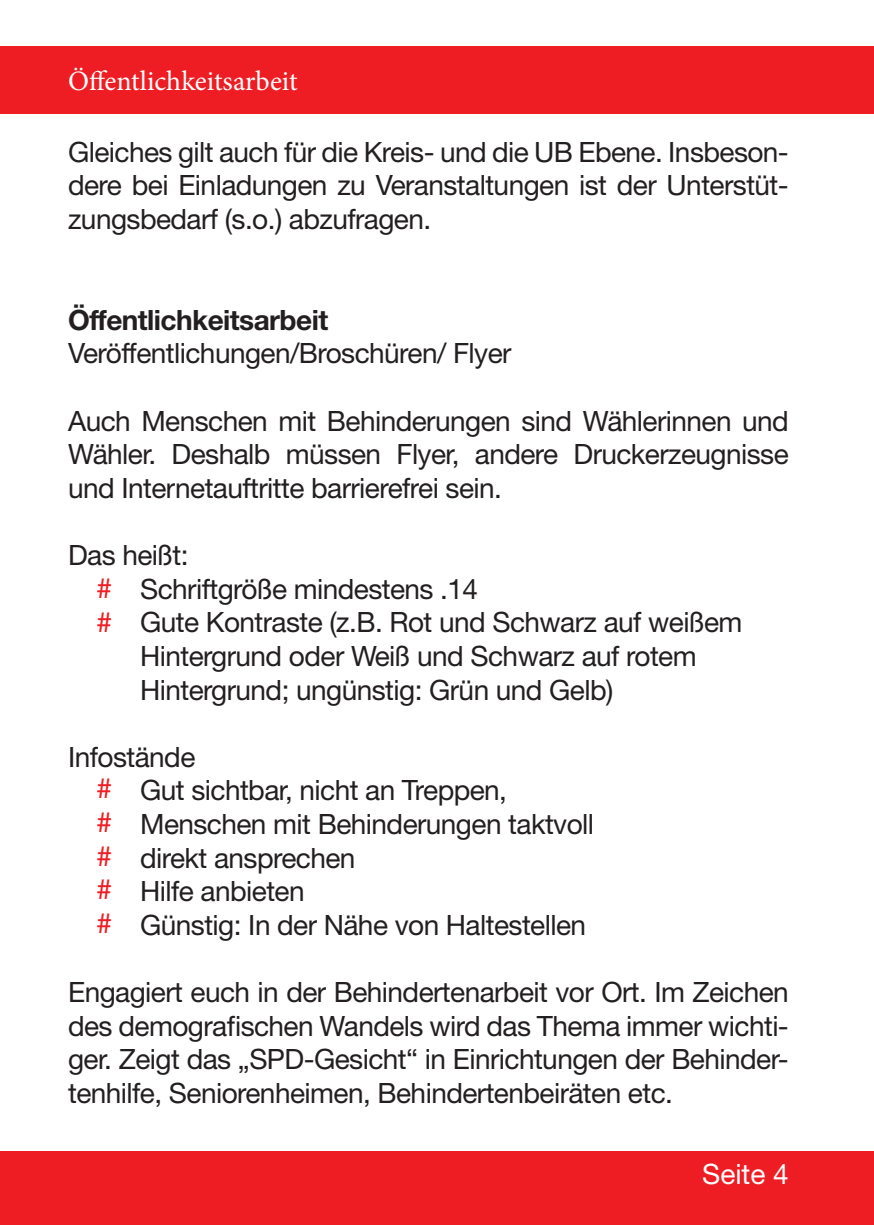
<style>
.page{position:relative;width:874px;height:1225px;background:#fff}
.page>*{position:absolute;margin:0;border:0;box-sizing:border-box;transform-origin:0 0}
.t1{font:28px/33.6px "Helvetica Neue LT Std";letter-spacing:-.02em;color:#231f20;text-align:justify}
.t2{font:28px "Minion Pro";color:#fff}
.t3{font:700 28px "Helvetica Neue LT Std";letter-spacing:-.02em;color:#231f20}
.t4{font:28px "Helvetica Neue LT Std";color:#ee1d23}
.t5{font:28px "Helvetica Neue LT Std";color:#fff}
</style>
<div class="page">
<div style="left:0;top:1151px;width:873px;height:74px;background:#ee1d23"></div>
<div style="left:0;top:46px;width:873px;height:67px;background:#ee1d23"></div>
<p class="t2" style="left:68px;top:62px;width:231px">Öffentlichkeitsarbeit</p>
<p class="t1" style="left:68px;top:135px;width:722px">Gleiches gilt auch für die Kreis- und die UB Ebene. Insbeson&shy;dere bei Einladungen zu Veranstaltungen ist der Unterstüt&shy;zungsbedarf (s.o.) abzufragen.</p>
<p class="t3" style="left:68px;top:302px;width:261px">Öffentlichkeitsarbeit</p>
<p class="t1" style="left:68px;top:336px;width:444px">Veröffentlichungen/Broschüren/ Flyer</p>
<p class="t1" style="left:68px;top:403px;width:722px">Auch Menschen mit Behinderungen sind Wählerinnen und Wähler. Deshalb müssen Flyer, andere Druckerzeugnisse und Internetauftritte barrierefrei sein.</p>
<p class="t1" style="left:68px;top:538px;width:122px">Das heißt:</p>
<p class="t1" style="left:140px;top:571px;width:339px">Schriftgröße mindestens .14</p>
<p class="t1" style="left:140px;top:605px;width:603px">Gute Kontraste (z.B. Rot und Schwarz auf weißem</p>
<p class="t1" style="left:140px;top:639px;width:557px">Hintergrund oder Weiß und Schwarz auf rotem</p>
<p class="t1" style="left:140px;top:672px;width:474px">Hintergrund; ungünstig: Grün und Gelb)</p>
<p class="t4" style="left:96px;top:572px;width:17px">#</p>
<p class="t4" style="left:96px;top:605px;width:17px">#</p>
<p class="t1" style="left:68px;top:739px;width:129px">Infostände</p>
<p class="t1" style="left:140px;top:773px;width:368px">Gut sichtbar, nicht an Treppen,</p>
<p class="t1" style="left:140px;top:807px;width:455px">Menschen mit Behinderungen taktvoll</p>
<p class="t1" style="left:140px;top:840px;width:217px">direkt ansprechen</p>
<p class="t1" style="left:140px;top:874px;width:166px">Hilfe anbieten</p>
<p class="t1" style="left:140px;top:907px;width:447px">Günstig: In der Nähe von Haltestellen</p>
<p class="t4" style="left:96px;top:771px;width:17px">#</p>
<p class="t4" style="left:96px;top:805px;width:17px">#</p>
<p class="t4" style="left:96px;top:839px;width:17px">#</p>
<p class="t4" style="left:96px;top:872px;width:17px">#</p>
<p class="t4" style="left:96px;top:906px;width:17px">#</p>
<p class="t1" style="left:68px;top:975px;width:722px">Engagiert euch in der Behindertenarbeit vor Ort. Im Zeichen des demografischen Wandels wird das Thema immer wichti&shy;ger. Zeigt das „SPD-Gesicht“ in Einrichtungen der Behinder&shy;tenhilfe, Seniorenheimen, Behindertenbeiräten etc.</p>
<p class="t5" style="left:701px;top:1157px;width:88px">Seite 4</p>
</div>
